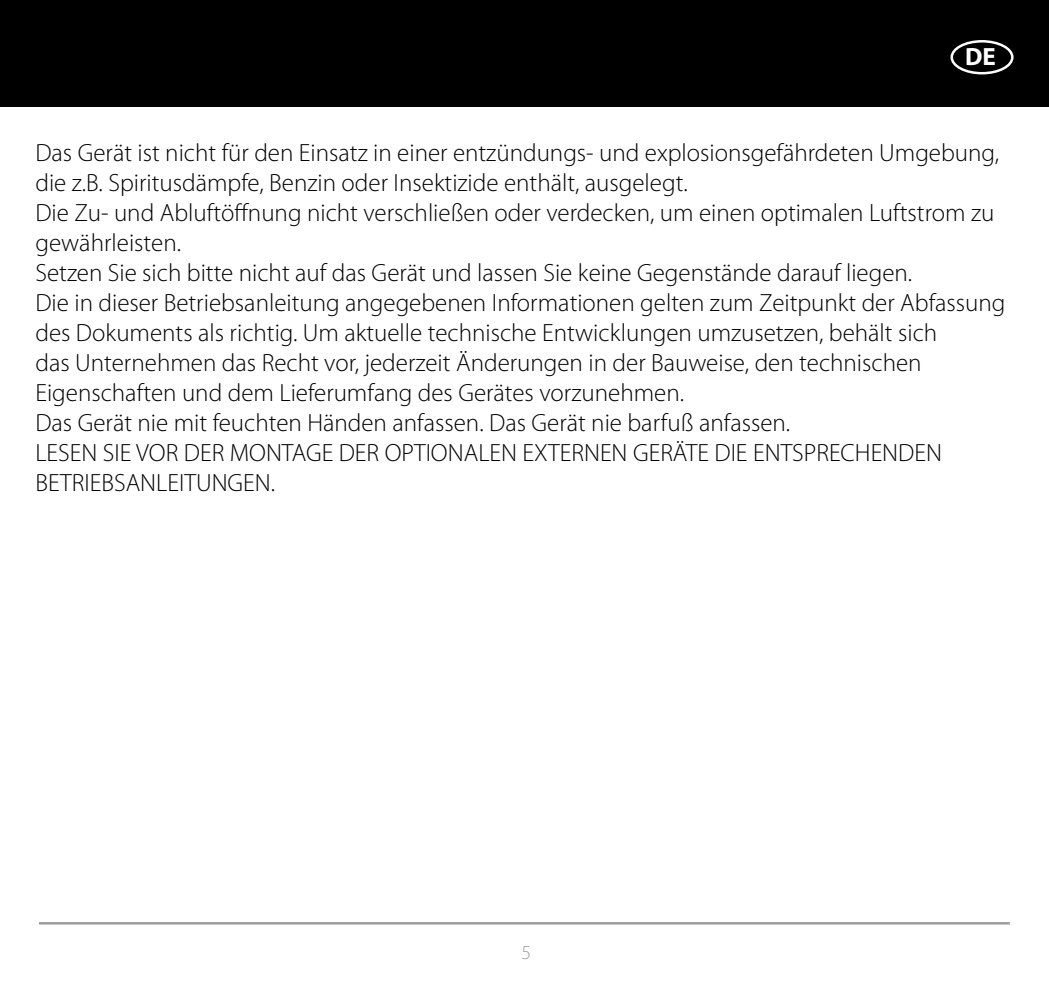
<style>
.page{position:relative;width:1049px;height:993px;background:#fff}
.page>*{position:absolute;margin:0;border:0;box-sizing:border-box;transform-origin:0 0}
.t1{font:300 25px/30px "Myriad Pro";color:#000}
.t2{font:700 25px "Myriad Pro";color:#fff}
.t3{font:300 20px "Myriad Pro";color:#9d9d9c}
</style>
<div class="page">
<hr style="left:39px;top:921px;width:971px;height:3px;background:#9d9d9c">
<div style="left:0;top:0;width:1049px;height:106px;background:#000"></div>
<div style="left:950px;top:40px;width:63px;height:34px;border:2px solid #fff;border-radius:50%"></div>
<p class="t2" style="left:965px;top:40px;width:32px">DE</p>
<p class="t1" style="left:35px;top:138px;width:971px">Das Gerät ist nicht für den Einsatz in einer entzündungs- und explosionsgefährdeten Umgebung, die z.B. Spiritusdämpfe, Benzin oder Insektizide enthält, ausgelegt.<br>Die Zu- und Abluftöffnung nicht verschließen oder verdecken, um einen optimalen Luftstrom zu gewährleisten.<br>Setzen Sie sich bitte nicht auf das Gerät und lassen Sie keine Gegenstände darauf liegen.<br>Die in dieser Betriebsanleitung angegebenen Informationen gelten zum Zeitpunkt der Abfassung des Dokuments als richtig. Um aktuelle technische Entwicklungen umzusetzen, behält sich<br>das Unternehmen das Recht vor, jederzeit Änderungen in der Bauweise, den technischen Eigenschaften und dem Lieferumfang des Gerätes vorzunehmen.<br>Das Gerät nie mit feuchten Händen anfassen. Das Gerät nie barfuß anfassen.<br>LESEN SIE VOR DER MONTAGE DER OPTIONALEN EXTERNEN GERÄTE DIE ENTSPRECHENDEN BETRIEBSANLEITUNGEN.</p>
<p class="t3" style="left:521px;top:940px;width:11px">5</p>
</div>
